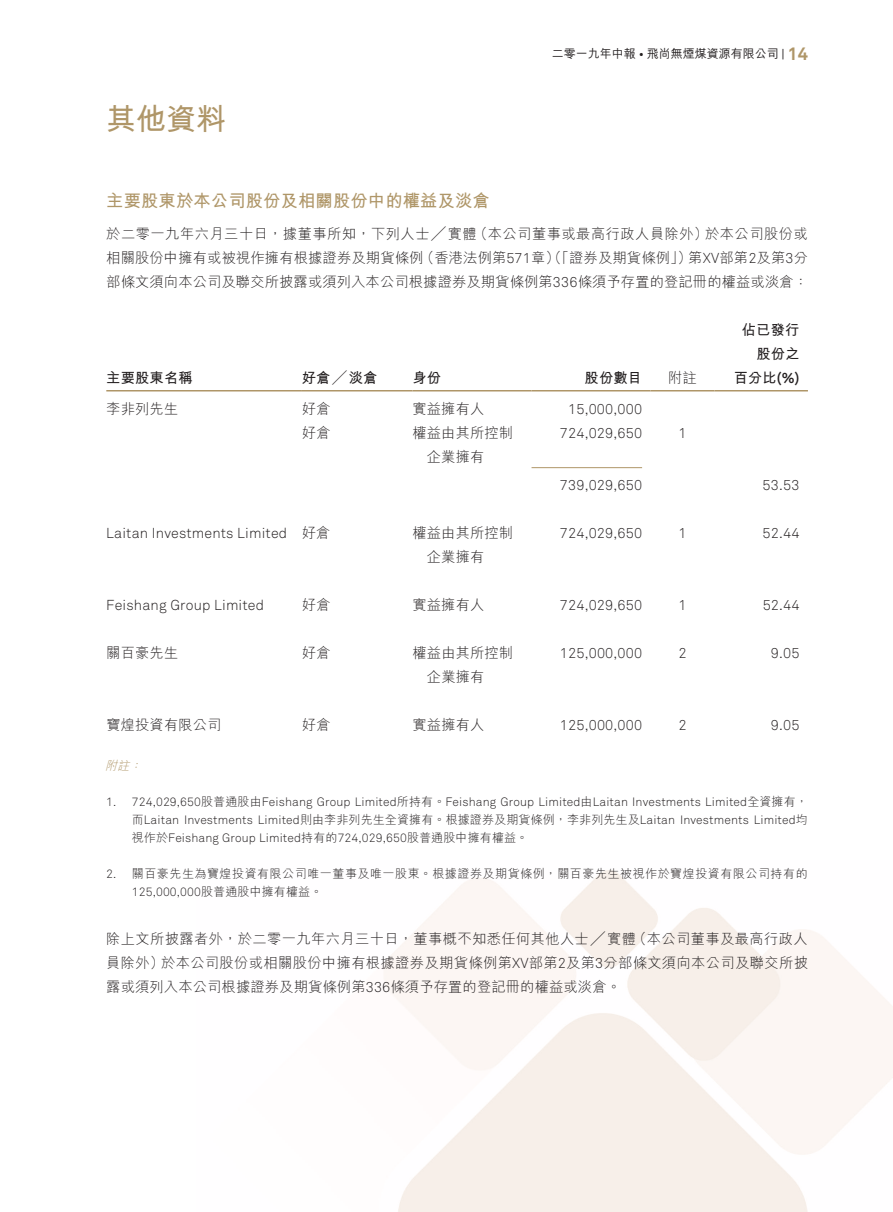
<style>
.page{position:relative;width:893px;height:1212px;background:#fff}
.page>*{position:absolute;margin:0;border:0;box-sizing:border-box;transform-origin:0 0}
.t1{font:700 30px "M Hei HK";color:#af9668}
.t2{font:700 18px "Akkurat Pro";color:#af9668}
.t3{font:700 17.25px "M Hei HK";letter-spacing:.01em;color:#af9668}
.t4{font:300 14.25px/24px "M Hei HK";letter-spacing:.01em;color:#231f20}
.t5{font:14.25px "Akkurat Light Pro";letter-spacing:.01em;color:#231f20}
.t6{font:300 14.25px "M Hei HK";letter-spacing:.035em;color:#231f20}
.t7{font:700 14.25px/24px "M Hei HK";letter-spacing:.01em;color:#231f20;text-align:right}
.t8{font:300 14.25px "M Hei HK";letter-spacing:.03em;color:#231f20}
.t9{font:12px/18px "Akkurat Light Pro";letter-spacing:.01em;color:#231f20}
.t10{font:300 12px "M Hei HK";letter-spacing:.045em;color:#231f20}
.t11{font:500 12px "M Hei HK";color:#231f20}
.t12{font:italic 300 12px "M Hei HK";color:#af9668}
.s1{font-family:"Akkurat Pro";font-weight:400}
.s2{font-family:"Akkurat Light Pro";font-weight:400}
.s3{font-family:"Akkurat Pro"}
.s4{font-family:"M Hei HK";font-weight:300}
</style>
<div class="page">
<hr style="left:106px;top:390px;width:196px;height:1px;background:#af9668">
<hr style="left:302px;top:390px;width:110px;height:1px;background:#af9668">
<hr style="left:412px;top:390px;width:119px;height:1px;background:#af9668">
<hr style="left:531px;top:390px;width:120px;height:1px;background:#af9668">
<hr style="left:651px;top:390px;width:63px;height:1px;background:#af9668">
<hr style="left:714px;top:390px;width:94px;height:1px;background:#af9668">
<hr style="left:531px;top:467px;width:111px;height:1px;background:#af9668">
<h1 class="t1" style="left:106px;top:97px;width:121px">其他資料</h1>
<p class="t3" style="left:106px;top:188px;width:385px">主要股東於本公司股份及相關股份中的權益及淡倉</p>
<p class="t2" style="left:787px;top:43px;width:22px">14</p>
<p class="t11" style="left:552px;top:45px;width:234px">二零一九年中報 <span class="s1">•</span> 飛尚無煙煤資源有限公司 <span class="s1">|</span></p>
<p class="t6" style="left:106px;top:224px;width:372px">於二零一九年六月三十日，據董事所知，下列人士╱實體</p>
<p class="t6" style="left:473px;top:224px;width:236px">（本公司董事或最高行政人員除外）</p>
<p class="t6" style="left:705px;top:224px;width:104px">於本公司股份或</p>
<p class="t4" style="left:106px;top:245px;width:703px">相關股份中擁有或被視作擁有根據證券及期貨條例<br>部條文須向本公司及聯交所披露或須列入本公司根據證券及期貨條例第<span class="s2">336</span>條須予存置的登記冊的權益或淡倉：</p>
<p class="t4" style="left:420px;top:245px;width:273px">（香港法例第<span class="s2">571</span>章）（「證券及期貨條例」）</p>
<p class="t4" style="left:688px;top:245px;width:121px">第<span class="s2">XV</span>部第<span class="s2">2</span>及第分<span class="s2">3</span></p>
<p class="t7" style="left:106px;top:365px;width:88px">主要股東名稱</p>
<p class="t7" style="left:302px;top:365px;width:77px">好倉╱淡倉</p>
<p class="t7" style="left:412px;top:365px;width:30px">身份</p>
<p class="t7" style="left:585px;top:365px;width:59px">股份數目</p>
<p class="t4" style="left:668px;top:365px;width:30px">附註</p>
<p class="t7" style="left:734px;top:317px;width:67px">佔已發行股份之<br>百分比 <span class="s3">%) (</span></p>
<p class="t4" style="left:106px;top:396px;width:73px">李非列先生</p>
<p class="t4" style="left:302px;top:396px;width:30px">好倉</p>
<p class="t4" style="left:412px;top:396px;width:73px">實益擁有人</p>
<p class="t5" style="left:568px;top:400px;width:75px">15,000,000</p>
<p class="t4" style="left:302px;top:420px;width:30px">好倉</p>
<p class="t4" style="left:412px;top:420px;width:102px">權益由其所控制</p>
<p class="t5" style="left:560px;top:424px;width:84px">724,029,650</p>
<p class="t5" style="left:678px;top:424px;width:10px">1</p>
<p class="t4" style="left:427px;top:444px;width:59px">企業擁有</p>
<p class="t5" style="left:560px;top:477px;width:84px">739,029,650</p>
<p class="t5" style="left:763px;top:477px;width:38px">53.53</p>
<p class="t5" style="left:106px;top:525px;width:182px">Laitan Investments Limited</p>
<p class="t4" style="left:302px;top:520px;width:30px">好倉</p>
<p class="t4" style="left:412px;top:520px;width:102px">權益由其所控制</p>
<p class="t5" style="left:560px;top:525px;width:84px">724,029,650</p>
<p class="t5" style="left:678px;top:525px;width:10px">1</p>
<p class="t5" style="left:763px;top:525px;width:38px">52.44</p>
<p class="t4" style="left:427px;top:544px;width:59px">企業擁有</p>
<p class="t5" style="left:106px;top:597px;width:159px">Feishang Group Limited</p>
<p class="t4" style="left:302px;top:592px;width:30px">好倉</p>
<p class="t4" style="left:412px;top:592px;width:73px">實益擁有人</p>
<p class="t5" style="left:560px;top:597px;width:84px">724,029,650</p>
<p class="t5" style="left:678px;top:597px;width:10px">1</p>
<p class="t5" style="left:763px;top:597px;width:38px">52.44</p>
<p class="t4" style="left:106px;top:640px;width:73px">關百豪先生</p>
<p class="t4" style="left:302px;top:640px;width:30px">好倉</p>
<p class="t4" style="left:412px;top:640px;width:102px">權益由其所控制</p>
<p class="t5" style="left:560px;top:645px;width:84px">125,000,000</p>
<p class="t5" style="left:678px;top:645px;width:10px">2</p>
<p class="t5" style="left:771px;top:645px;width:30px">9.05</p>
<p class="t4" style="left:427px;top:664px;width:59px">企業擁有</p>
<p class="t4" style="left:106px;top:712px;width:117px">寶煌投資有限公司</p>
<p class="t12" style="left:129px;top:758px;width:18px">：</p>
<p class="t12" style="left:105px;top:758px;width:30px">附註</p>
<p class="t4" style="left:302px;top:712px;width:30px">好倉</p>
<p class="t4" style="left:412px;top:712px;width:73px">實益擁有人</p>
<p class="t5" style="left:560px;top:717px;width:84px">125,000,000</p>
<p class="t5" style="left:678px;top:717px;width:10px">2</p>
<p class="t5" style="left:771px;top:717px;width:30px">9.05</p>
<p class="t9" style="left:106px;top:793px;width:12px">1.</p>
<p class="t9" style="left:106px;top:865px;width:12px">2.</p>
<p class="t9" style="left:132px;top:793px;width:678px">724,029,650<span class="s4">股普通股由</span>Feishang Group Limited<span class="s4">所持有。</span>Feishang Group Limited<span class="s4">由</span>Laitan Investments Limited<span class="s4">全資擁有，</span></p>
<p class="t9" style="left:132px;top:811px;width:678px"><span class="s4">而</span>Laitan Investments Limited<span class="s4">則由李非列先生全資擁有。根據證券及期貨條例，李非列先生及</span>Laitan Investments Limited<span class="s4">均視作於</span>Feishang Group Limited<span class="s4">持有的</span>724,029,650<span class="s4">股普通股中擁有權益。</span></p>
<p class="t10" style="left:132px;top:866px;width:677px">關百豪先生為寶煌投資有限公司唯一董事及唯一股東。根據證券及期貨條例，關百豪先生被視作於寶煌投資有限公司持有的</p>
<p class="t9" style="left:132px;top:883px;width:192px">125,000,000<span class="s4">股普通股中擁有權益。</span></p>
<p class="t4" style="left:161px;top:927px;width:648px;text-indent:-55px">除上文所披露者外，於二零一九年六月三十日，董事概不知悉任何其他人士╱實體<br>於本公司股份或相關股份中擁有根據證券及期貨條例第<span class="s2">XV</span>部第<span class="s2">2</span>及第<span class="s2">3</span>分部條文須向本公司及聯交所披</p>
<p class="t8" style="left:632px;top:929px;width:177px">（本公司董事及最高行政人</p>
<p class="t4" style="left:106px;top:951px;width:516px">員除外）<br>露或須列入本公司根據證券及期貨條例第<span class="s2">336</span>條須予存置的登記冊的權益或淡倉。</p>
</div>
